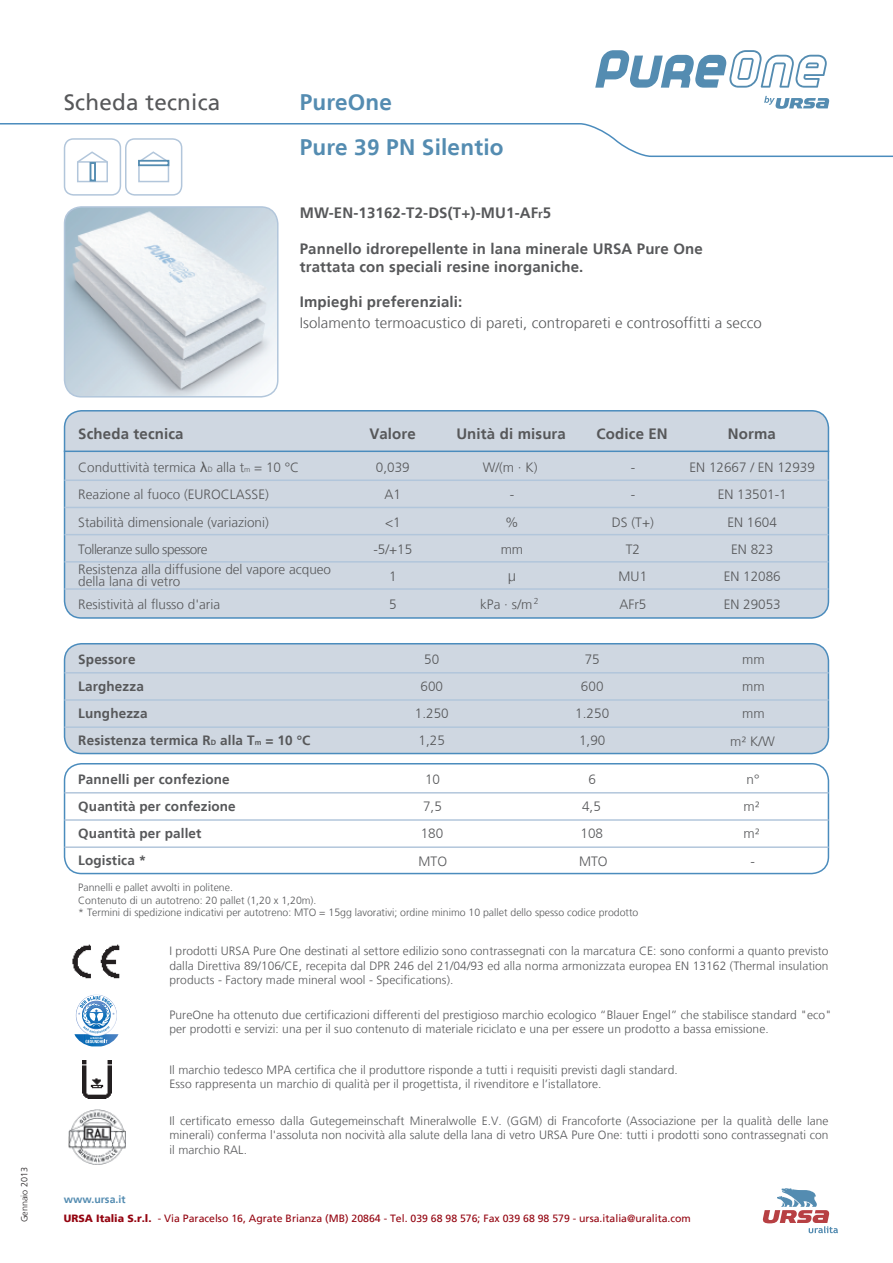
<style>
.page{position:relative;width:893px;height:1263px;background:#fff}
.page>*{position:absolute;margin:0;border:0;box-sizing:border-box;transform-origin:0 0}
.t1{font:700 22.5px/45px "Frutiger LT";letter-spacing:.01em;color:#548cb1}
.t2{font:22.5px "Frutiger LT";letter-spacing:.01em;color:#57585a}
.t3{font:700 15px/18px "Frutiger LT";letter-spacing:.01em;color:#57585a}
.t4{font:300 15px "Frutiger LT";letter-spacing:.005em;color:#57585a}
.t5{font:300 13.5px/27.3px "Frutiger LT";color:#57585a;text-align:center}
.t6{font:700 13.5px/27.3px "Frutiger LT";letter-spacing:.01em;color:#57585a}
.t7{font:300 12px/14.4px "Frutiger LT";letter-spacing:.005em;color:#57585a;text-align:justify}
.t8{font:300 10.5px/12.6px "Frutiger LT";color:#57585a}
.t9{font:10.5px "Frutiger LT";color:#940410}
.t10{font:700 10.5px "Frutiger LT";letter-spacing:.005em;color:#548cb1}
.t11{font:300 9px "Frutiger LT";color:#231f20}
.s1{font-size:12px}
.s2{font-family:"Verdana";font-weight:400}
.s3{font-size:7.5px}
.s4{font-weight:900}
</style>
<div class="page">
<img style="left:65px;top:209px;width:211px;height:186px">
<div style="left:65px;top:411px;width:763px;height:207px;background:#cfd7e1;border-radius:17px"></div>
<div style="left:64px;top:410px;width:765px;height:209px;border:2px solid #4b8cbd;border-radius:17px"></div>
<div style="left:64px;top:206px;width:215px;height:192px;border:2px solid #b2c6db;border-radius:17px"></div>
<svg style="left:762px;top:1188px;width:76px;height:45px"></svg>
<svg style="left:764px;top:96px;width:65px;height:13px"></svg>
<svg style="left:595px;top:50px;width:232px;height:38px"></svg>
<hr style="left:64px;top:451px;width:765px;height:1px;background:#4b8cbd">
<div style="left:64px;top:763px;width:765px;height:111px;border:2px solid #4b8cbd;border-radius:17px"></div>
<div style="left:65px;top:644px;width:763px;height:109px;background:#cfd7e1;border-radius:17px"></div>
<div style="left:64px;top:643px;width:765px;height:111px;border:2px solid #4b8cbd;border-radius:17px"></div>
<hr style="left:65px;top:672px;width:763px;height:1px;background:#b2c6db">
<hr style="left:65px;top:699px;width:763px;height:2px;background:#b2c6db">
<hr style="left:65px;top:726px;width:763px;height:2px;background:#b2c6db">
<hr style="left:65px;top:792px;width:763px;height:1px;background:#b2c6db">
<hr style="left:65px;top:819px;width:763px;height:2px;background:#b2c6db">
<hr style="left:65px;top:846px;width:763px;height:2px;background:#b2c6db">
<hr style="left:65px;top:479px;width:763px;height:2px;background:#b2c6db">
<hr style="left:65px;top:507px;width:763px;height:1px;background:#b2c6db">
<hr style="left:65px;top:534px;width:763px;height:1px;background:#b2c6db">
<hr style="left:65px;top:561px;width:763px;height:2px;background:#b2c6db">
<hr style="left:65px;top:588px;width:763px;height:2px;background:#b2c6db">
<img style="left:72px;top:944px;width:48px;height:35px">
<img style="left:68px;top:1109px;width:58px;height:56px">
<svg style="left:75px;top:995px;width:43px;height:51px"></svg>
<img style="left:83px;top:1061px;width:29px;height:38px">
<div style="left:64px;top:138px;width:57px;height:58px;border:2px solid #b2c6db;border-radius:9px"></div>
<div style="left:125px;top:138px;width:57px;height:58px;border:2px solid #b2c6db;border-radius:9px"></div>
<svg style="left:0;top:123px;width:893px;height:60px"></svg>
<svg style="left:138px;top:160px;width:31px;height:6px"></svg>
<h1 class="t2" style="left:64px;top:89px;width:158px">Scheda tecnica</h1>
<h1 class="t1" style="left:300px;top:80px;width:205px">PureOne<br>Pure 39 PN Silentio</h1>
<p class="t3" style="left:300px;top:204px;width:253px">MW-EN-13162-T2-DS(T+)-MU1-AF<span class="s1">r</span>5</p>
<p class="t3" style="left:300px;top:240px;width:405px">Pannello idrorepellente in lana minerale URSA Pure One trattata con speciali resine inorganiche.</p>
<p class="t3" style="left:300px;top:293px;width:164px">Impieghi preferenziali:</p>
<p class="t4" style="left:300px;top:314px;width:464px">Isolamento termoacustico di pareti, contropareti e controsoffitti a secco</p>
<p class="t11" style="left:19px;top:1222px;width:57px;rotate:-90deg">Gennaio 2013</p>
<p class="t3" style="left:78px;top:425px;width:107px">Scheda tecnica</p>
<p class="t5" style="left:78px;top:454px;width:222px;text-align:left">Conduttività termica <span class="s2">λ</span><span class="s3">D</span> alla t<span class="s3">m</span> = 10 °C Reazione al fuoco (EUROCLASSE)<br>Stabilità dimensionale (variazioni)<br>Tolleranze sullo spessore</p>
<p class="t5" style="left:78px;top:564px;width:254px;line-height:12px;text-align:left">Resistenza alla diffusione del vapore acqueo della lana di vetro</p>
<p class="t5" style="left:78px;top:590px;width:143px">Resistività al flusso d'aria</p>
<p class="t6" style="left:78px;top:645px;width:234px">Spessore<br>Larghezza<br>Lunghezza<br>Resistenza termica R<span class="s3">D</span> alla T<span class="s3">m</span> = 10 °C</p>
<p class="t6" style="left:78px;top:765px;width:159px">Pannelli per confezione<br>Quantità per confezione<br>Quantità per pallet<br>Logistica *</p>
<p class="t3" style="left:369px;top:425px;width:48px">Valore</p>
<p class="t5" style="left:373px;top:454px;width:40px">0,039<br>A1<br>&lt;1 -5/+15<br>1<br>5</p>
<p class="t3" style="left:456px;top:425px;width:111px">Unità di misura</p>
<p class="t5" style="left:483px;top:454px;width:56px">W/(m · K) -<br>%<br>mm</p>
<p class="t4" style="left:508px;top:568px;width:10px">µ</p>
<p class="t5" style="left:480px;top:590px;width:60px">kPa · s/m <sup>2</sup></p>
<p class="t3" style="left:597px;top:425px;width:73px">Codice EN</p>
<p class="t5" style="left:612px;top:454px;width:43px">-<br>-<br>DS (T+)<br>T2<br>MU1<br>AFr5</p>
<p class="t5" style="left:415px;top:646px;width:36px">50<br>600<br>1.250<br>1,25</p>
<p class="t5" style="left:419px;top:766px;width:30px">10<br>7,5<br>180<br>MTO</p>
<p class="t5" style="left:575px;top:646px;width:36px">75<br>600<br>1.250<br>1,90</p>
<p class="t5" style="left:579px;top:766px;width:30px">6<br>4,5<br>108<br>MTO</p>
<p class="t8" style="left:78px;top:881px;width:561px">Pannelli e pallet avvolti in politene.<br>Contenuto di un autotreno: 20 pallet (1,20 x 1,20m).<br>* Termini di spedizione indicativi per autotreno: MTO = 15gg lavorativi; ordine minimo 10 pallet dello spesso codice prodotto</p>
<p class="t3" style="left:728px;top:425px;width:50px">Norma</p>
<p class="t5" style="left:689px;top:454px;width:127px">EN 12667 / EN 12939<br>EN 13501-1<br>EN 1604<br>EN 823<br>EN 12086<br>EN 29053</p>
<p class="t5" style="left:730px;top:646px;width:46px">mm mm mm<br>m² K/W</p>
<p class="t5" style="left:744px;top:766px;width:18px">n° m² m² -</p>
<p class="t7" style="left:170px;top:944px;width:661px">I prodotti URSA Pure One destinati al settore edilizio sono contrassegnati con la marcatura CE: sono conformi a quanto previsto dalla Direttiva 89/106/CE, recepita dal DPR 246 del 21/04/93 ed alla norma armonizzata europea EN 13162 (Thermal insulation products - Factory made mineral wool - Specifications).</p>
<p class="t7" style="left:170px;top:1008px;width:664px">PureOne ha ottenuto due certificazioni differenti del prestigioso marchio ecologico “Blauer Engel” che stabilisce standard "eco" per prodotti e servizi: una per il suo contenuto di materiale riciclato e una per essere un prodotto a bassa emissione.</p>
<p class="t10" style="left:64px;top:1193px;width:63px">www.ursa.it</p>
<p class="t7" style="left:170px;top:1063px;width:510px">Il marchio tedesco MPA certifica che il produttore risponde a tutti i requisiti previsti dagli standard.<br>Esso rappresenta un marchio di qualità per il progettista, il rivenditore e l’istallatore.</p>
<p class="t7" style="left:170px;top:1113px;width:661px">Il certificato emesso dalla Gutegemeinschaft Mineralwolle E.V. (GGM) di Francoforte (Associazione per la qualità delle lane minerali) conferma l'assoluta non nocività alla salute della lana di vetro URSA Pure One: tutti i prodotti sono contrassegnati con il marchio RAL.</p>
<p class="t9" style="left:64px;top:1212px;width:629px"><span class="s4">URSA Italia S.r.l.</span> - Via Paracelso 16, Agrate Brianza (MB) 20864 - Tel. 039 68 98 576; Fax 039 68 98 579 - ursa.italia@uralita.com</p>
</div>
